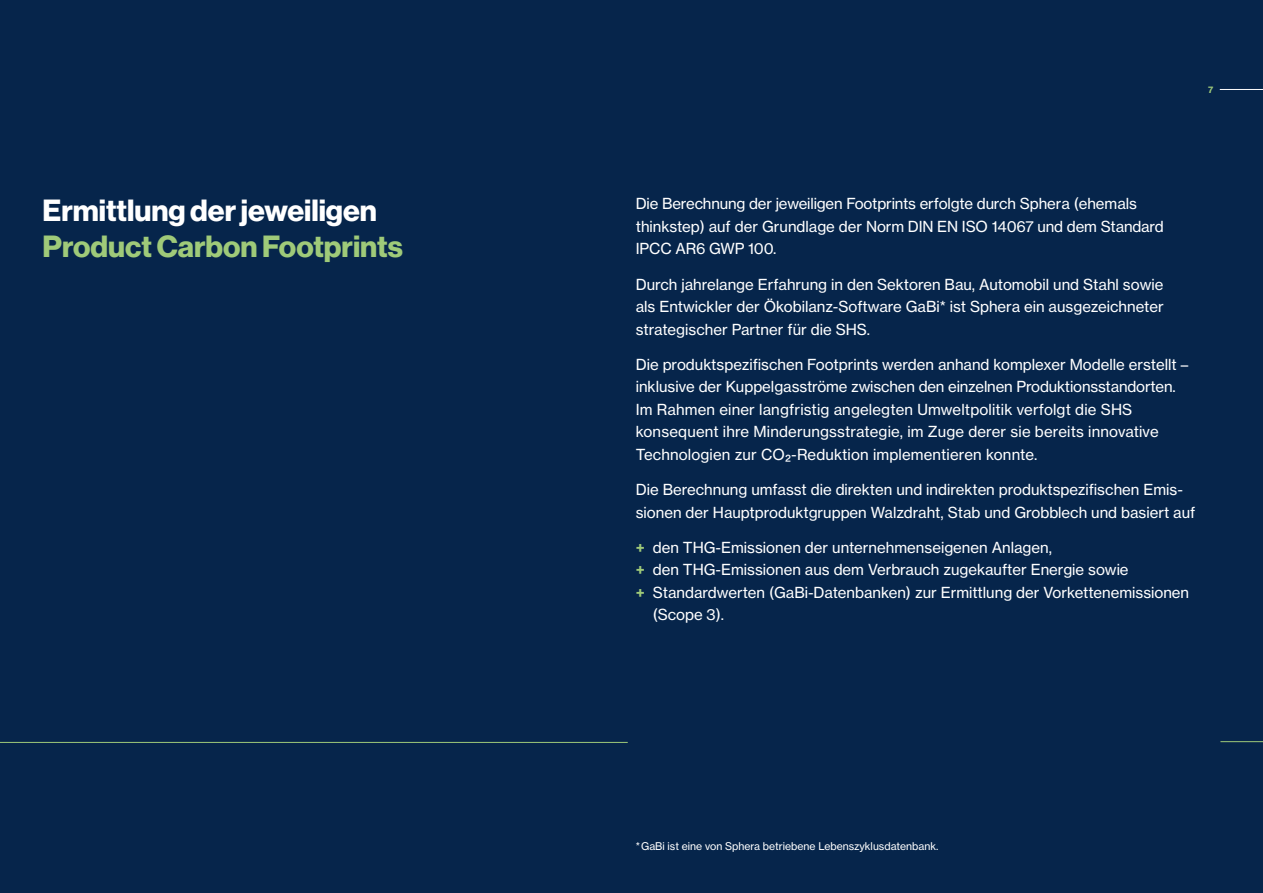
<style>
.page{position:relative;width:1263px;height:893px;background:#06254b}
.page>*{position:absolute;margin:0;border:0;box-sizing:border-box;transform-origin:0 0}
.t1{font:30px "N Haas Grotesk DS Pro 75 Bd";color:#fff}
.t2{font:30px "N Haas Grotesk DS Pro 75 Bd";color:#9fca79}
.t3{font:15px/22.5px "N Haas Grotesk TX Pro 55 Rg";color:#fff}
.t4{font:10.5px "N Haas Grotesk TX Pro 55 Rg";color:#fff}
.t5{font:9px "N Haas Grotesk TX Pro 75 Bd";color:#9fca79}
.s1{font-family:"N Haas Grotesk TX Pro 75 Bd";color:#9fca79}
</style>
<div class="page">
<hr style="left:1220px;top:741px;width:43px;height:1px;background:#9fca79">
<hr style="left:1220px;top:89px;width:43px;height:1px;background:#fff">
<hr style="left:0;top:742px;width:628px;height:1px;background:#9fca79">
<h1 class="t1" style="left:43px;top:193px;width:336px">Ermittlung der jeweiligen</h1>
<h1 class="t2" style="left:43px;top:229px;width:362px">Product Carbon Footprints</h1>
<p class="t5" style="left:1208px;top:84px;width:7px">7</p>
<p class="t3" style="left:636px;top:193px;width:529px">Die Berechnung der jeweiligen Footprints erfolgte durch Sphera (ehemals thinkstep) auf der Grundlage der Norm DIN EN ISO 14067 und dem Standard<br>IPCC AR6 GWP 100.</p>
<p class="t3" style="left:636px;top:273px;width:529px;text-align:justify">Durch jahrelange Erfahrung in den Sektoren Bau, Automobil und Stahl sowie als Entwickler der Ökobilanz-Software GaBi* ist Sphera ein ausgezeichneter strategischer Partner für die SHS.</p>
<p class="t3" style="left:636px;top:353px;width:554px">Die produktspezifischen Footprints werden anhand komplexer Modelle erstellt – inklusive der Kuppelgasströme zwischen den einzelnen Produktionsstandorten.<br>Im Rahmen einer langfristig angelegten Umweltpolitik verfolgt die SHS konsequent ihre Minderungsstrategie, im Zuge derer sie bereits innovative Technologien zur CO2-Reduktion implementieren konnte.</p>
<p class="t3" style="left:636px;top:478px;width:561px">Die Berechnung umfasst die direkten und indirekten produktspezifischen Emis&shy;sionen der Hauptproduktgruppen Walzdraht, Stab und Grobblech und basiert auf</p>
<p class="t3" style="left:636px;top:536px;width:418px"><span class="s1">+</span> den THG-Emissionen der unternehmenseigenen Anlagen,</p>
<p class="t3" style="left:636px;top:559px;width:494px"><span class="s1">+</span> den THG-Emissionen aus dem Verbrauch zugekaufter Energie sowie</p>
<p class="t3" style="left:636px;top:581px;width:555px"><span class="s1">+</span> Standardwerten (GaBi-Datenbanken) zur Ermittlung der Vorkettenemissionen</p>
<p class="t3" style="left:653px;top:604px;width:73px">(Scope 3).</p>
<p class="t4" style="left:636px;top:840px;width:304px">* GaBi ist eine von Sphera betriebene Lebenszyklusdatenbank.</p>
</div>
